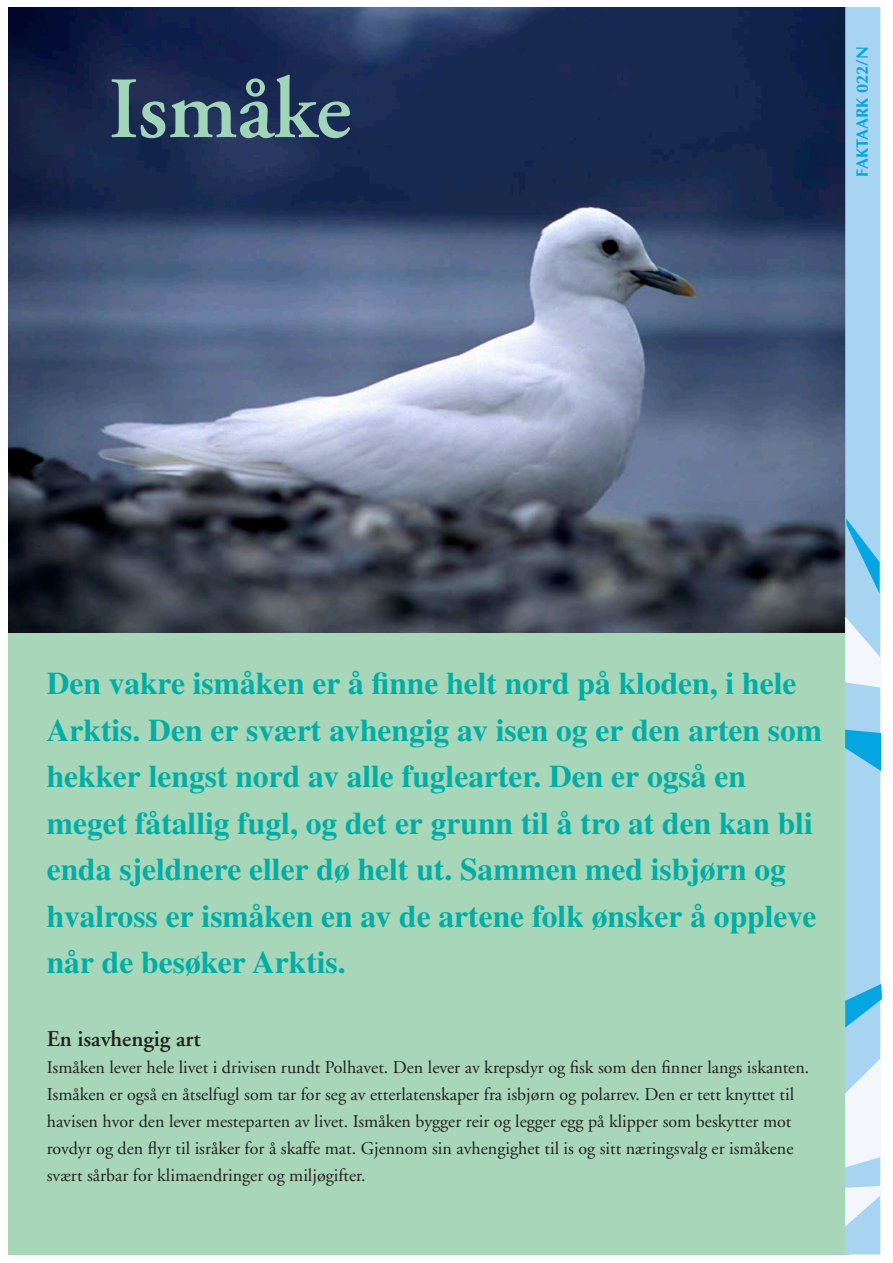
<style>
.page{position:relative;width:893px;height:1263px;background:#fff}
.page>*{position:absolute;margin:0;border:0;box-sizing:border-box;transform-origin:0 0}
.head_1{font:600 87px "Adobe Garamond";color:#a0d5ba}
.ingress{font:700 31.5px/46.5px "Times";color:#00aea7}
.hovetekst-bold{font:600 22.5px "Adobe Garamond";color:#231f20}
.hovedtekst{font:18px/27px "Adobe Garamond";color:#231f20}
.t1{font:700 16.5px "Optima";color:#04a5e1}
</style>
<div class="page">
<div style="left:9px;top:621px;width:840px;height:633px;background:#a7d7b8"></div>
<img style="left:9px;top:7px;width:836px;height:625px">
<svg style="left:845px;top:7px;width:37px;height:1247px;background:#abd7f1"></svg>
<p class="head_1" style="left:108px;top:62px;width:244px">Ismåke</p>
<p class="t1" style="left:852px;top:177px;width:132px;rotate:-90deg">FAKTAARK 022/N</p>
<p class="ingress" style="left:47px;top:660px;width:777px">Den vakre ismåken er å finne helt nord på kloden, i hele<br>Arktis. Den er svært avhengig av isen og er den arten som hekker lengst nord av alle fuglearter. Den er også en</p>
<p class="ingress" style="left:47px;top:799px;width:771px">meget fåtallig fugl, og det er grunn til å tro at den kan bli enda sjeldnere eller dø helt ut. Sammen med isbjørn og hvalross er ismåken en av de artene folk ønsker å oppleve når de besøker Arktis.</p>
<p class="hovetekst-bold" style="left:47px;top:1027px;width:155px">En isavhengig art</p>
<p class="hovedtekst" style="left:47px;top:1054px;width:764px">Ismåken lever hele livet i drivisen rundt Polhavet. Den lever av krepsdyr og fisk som den finner langs iskanten.<br>Ismåken er også en åtselfugl som tar for seg av etterlatenskaper fra isbjørn og polarrev. Den er tett knyttet til havisen hvor den lever mesteparten av livet. Ismåken bygger reir og legger egg på klipper som beskytter mot rovdyr og den flyr til isråker for å skaffe mat. Gjennom sin avhengighet til is og sitt næringsvalg er ismåkene svært sårbar for klimaendringer og miljøgifter.</p>
</div>
